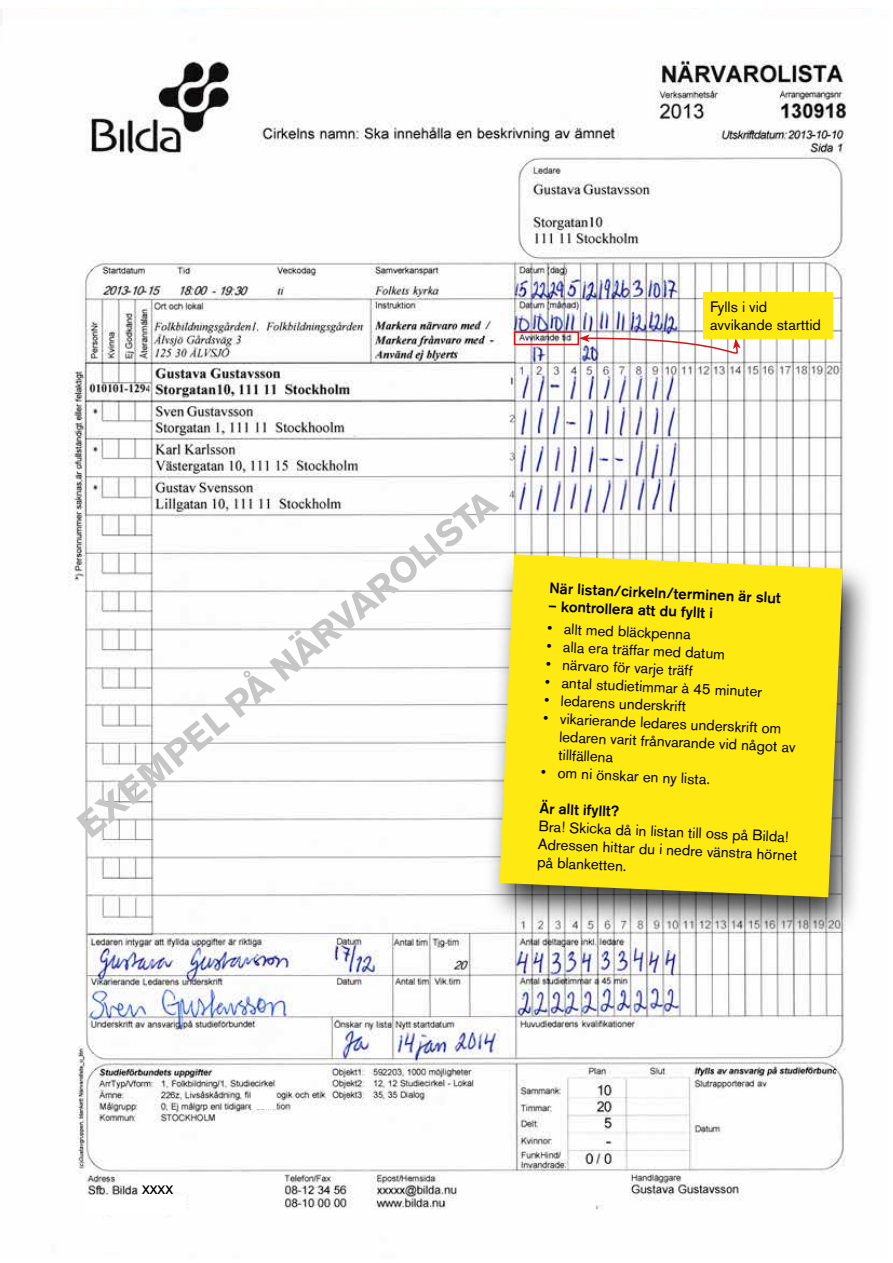
<style>
.page{position:relative;width:893px;height:1263px;background:#fff}
.page>*{position:absolute;margin:0;border:0;box-sizing:border-box;transform-origin:0 0}
.t1{font:700 36px "Akzidenz Grotesk BE";color:#c6c6c6}
.t2{font:15px/18.3px "Akzidenz Grotesk BE";color:#000}
.t3{font:500 15px "Akzidenz Grotesk BE";color:#000}
.t4{font:500 12px "Helvetica Neue";color:#000}
</style>
<div class="page">
<img style="left:0;top:9px;width:846px;height:1209px">
<div style="left:485px;top:548px;width:389px;height:389px;background:#000;opacity:.75"></div>
<svg style="left:499px;top:553px;width:344px;height:345px;background:#f7e31f"></svg>
<div style="left:514px;top:331px;width:65px;height:14px;border:2px solid #cd171a"></div>
<svg style="left:579px;top:334px;width:165px;height:31px"></svg>
<div style="left:703px;top:293px;width:130px;height:46px;background:#ffe912"></div>
<div style="left:139px;top:1178px;width:26px;height:19px;background:#fff"></div>
<div style="left:251px;top:1090px;width:26px;height:19px;background:#fff"></div>
<div style="left:84px;top:1195px;width:101px;height:20px;background:#fff"></div>
<p class="t2" style="left:710px;top:298px;width:112px">Fylls i vid avvikande starttid</p>
<h1 class="t1" style="left:69px;top:813px;width:528px;rotate:-39deg">EXEMPEL PÅ NÄRVAROLISTA</h1>
<p class="t3" style="left:550px;top:578px;width:233px;rotate:3deg">När listan/cirkeln/terminen är slut</p>
<p class="t3" style="left:549px;top:596px;width:166px;rotate:3deg">– kontrollera att du fyllt i</p>
<p class="t2" style="left:548px;top:618px;width:145px;rotate:3deg">• allt med bläckpenna</p>
<p class="t2" style="left:547px;top:636px;width:180px;rotate:3deg">• alla era träffar med datum</p>
<p class="t2" style="left:546px;top:654px;width:148px;rotate:3deg">• närvaro för varje träff</p>
<p class="t2" style="left:546px;top:672px;width:219px;rotate:3deg">• antal studietimmar à 45 minuter</p>
<p class="t2" style="left:545px;top:690px;width:143px;rotate:3deg">• ledarens underskrift</p>
<p class="t2" style="left:561px;top:709px;width:238px;text-indent:-17px;rotate:3deg">• vikarierande ledares underskrift om ledaren varit frånvarande vid något av tillfällena</p>
<p class="t2" style="left:542px;top:762px;width:171px;rotate:3deg">• om ni önskar en ny lista.</p>
<p class="t3" style="left:540px;top:798px;width:81px;rotate:3deg">Är allt ifyllt?</p>
<p class="t2" style="left:539px;top:816px;width:261px;rotate:3deg">Bra! Skicka då in listan till oss på Bilda!<br>Adressen hittar du i nedre vänstra hörnet på blanketten.</p>
<p class="t4" style="left:142px;top:1182px;width:33px">XXXX</p>
</div>
